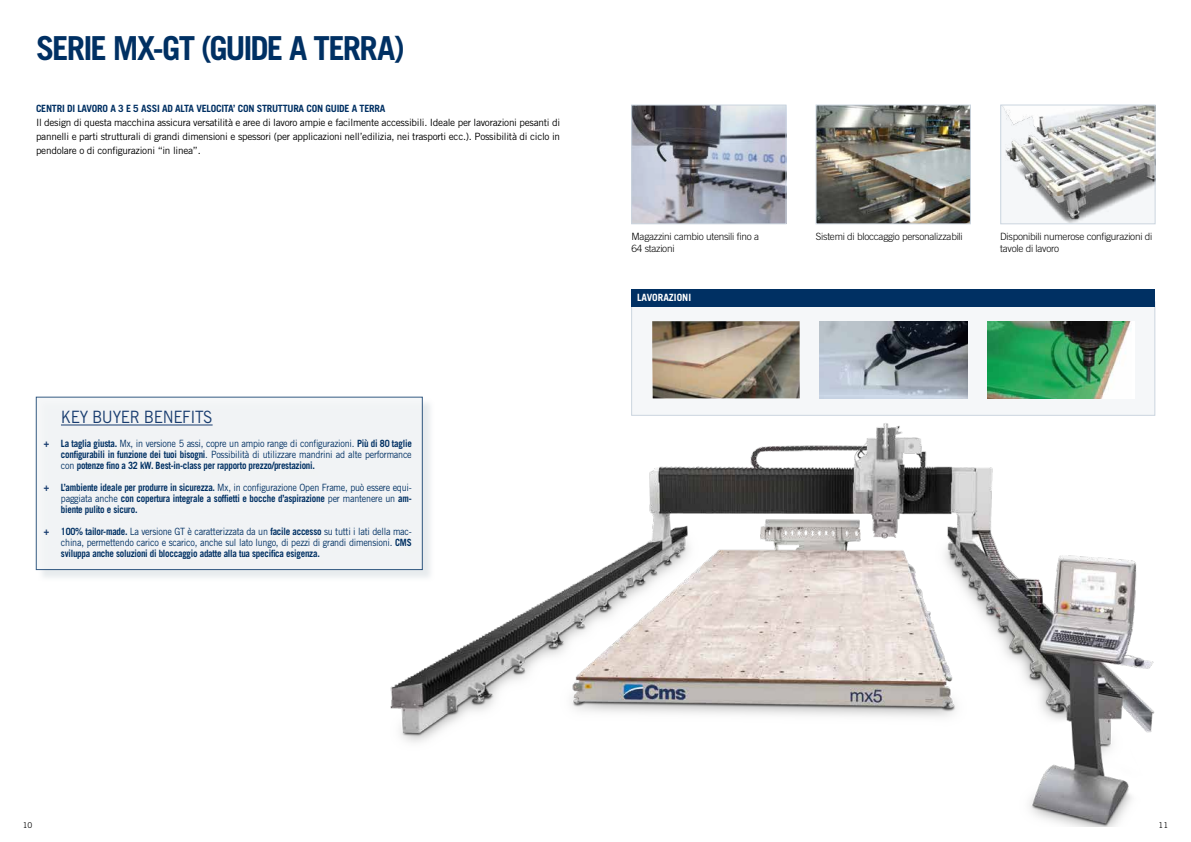
<style>
.page{position:relative;width:1191px;height:842px;background:#fff}
.page>*{position:absolute;margin:0;border:0;box-sizing:border-box;transform-origin:0 0}
.t1{font:700 33.1px "Trade Gothic LT Std";letter-spacing:-.06em;color:#003063}
.t2{font:17px "Trade Gothic LT Std";letter-spacing:-.025em;color:#183c6f;scale:.9 1}
.t3{font:700 10px/11px "Trade Gothic LT Std";letter-spacing:-.025em;color:#003063;text-align:justify;scale:.9 1}
.t4{font:10px/14px "Trade Gothic LT Std";letter-spacing:-.025em;color:#000;text-align:justify}
.t5{font:10px/11px "Trade Gothic LT Std";letter-spacing:-.025em;color:#003063;text-align:justify;scale:.9 1}
.t6{font:300 10px/12px "Trade Gothic LT Std";letter-spacing:-.025em;color:#000}
.t7{font:700 10px "Trade Gothic LT Std";letter-spacing:-.025em;color:#003063}
.t8{font:700 10px "Trade Gothic LT Std";color:#fff}
.t9{font:8px "Trade Gothic LT Std";color:#000}
.s1{color:#183c6f}
.s2{font-weight:400}
.s3{font-weight:700;color:#183c6f}
.s4{font-weight:700}
</style>
<div class="page">
<img style="left:356px;top:396px;width:799px;height:430px">
<div style="left:38px;top:399px;width:397px;height:183px;background:#d8dfe3;opacity:.75"></div>
<div style="left:36px;top:397px;width:386px;height:173px;background:#f4f6f7"></div>
<hr style="left:61px;top:425px;width:152px;height:1px;background:#183c6f">
<div style="left:631px;top:302px;width:524px;height:113px;background:#f5f7f9;border:1px solid #cbd5df"></div>
<div style="left:631px;top:289px;width:524px;height:17px;background:#003063"></div>
<img style="left:633px;top:107px;width:151px;height:115px">
<div style="left:631px;top:105px;width:155px;height:119px;border:1px solid #cbd5df"></div>
<img style="left:1002px;top:107px;width:151px;height:115px">
<div style="left:1000px;top:105px;width:155px;height:119px;border:1px solid #cbd5df"></div>
<img style="left:818px;top:107px;width:150px;height:115px">
<div style="left:816px;top:105px;width:154px;height:119px;border:1px solid #cbd5df"></div>
<img style="left:652px;top:321px;width:147px;height:77px">
<div style="left:987px;top:321px;width:147px;height:77px;background:#fff"></div>
<img style="left:987px;top:321px;width:144px;height:77px">
<img style="left:819px;top:321px;width:148px;height:77px">
<h1 class="t1" style="left:36px;top:28px;width:370px">SERIE MX-GT (GUIDE A TERRA)</h1>
<p class="t7" style="left:36px;top:102px;width:351px">CENTRI DI LAVORO A 3 E 5 ASSI AD ALTA VELOCITA’ CON STRUTTURA CON GUIDE A TERRA</p>
<p class="t4" style="left:36px;top:115px;width:525px">Il design di questa macchina assicura versatilità e aree di lavoro ampie e facilmente accessibili. Ideale per lavorazioni pesanti di pannelli e parti strutturali di grandi dimensioni e spessori (per applicazioni nell’edilizia, nei trasporti ecc.). Possibilità di ciclo in pendolare o di configurazioni “in linea”.</p>
<h2 class="t2" style="left:61px;top:407px;width:170px">KEY BUYER BENEFITS</h2>
<p class="t3" style="left:61px;top:438px;width:391px;text-indent:-17px"><span class="s1">+</span> La taglia giusta. <span class="s2">Mx, in versione 5 assi, copre un ampio range di configurazioni.</span> Più di 80 taglie configurabili in funzione dei tuoi bisogni<span class="s2">. Possibilità di utilizzare mandrini ad alte performance con</span> potenze fino a 32 kW. Best-in-class per rapporto prezzo/prestazioni.</p>
<p class="t3" style="left:61px;top:482px;width:391px;text-indent:-17px"><span class="s1">+</span> L’ambiente ideale per produrre in sicurezza. <span class="s2">Mx, in configurazione Open Frame, può essere equi&shy;paggiata anche</span> con copertura integrale a soffietti e bocche d’aspirazione <span class="s2">per mantenere un</span> am&shy;biente pulito e sicuro.</p>
<p class="t5" style="left:61px;top:526px;width:391px;text-indent:-17px"><span class="s3">+</span> <span class="s4">100% tailor-made.</span> La versione GT è caratterizzata da un <span class="s4">facile accesso</span> su tutti i lati della mac&shy;china, permettendo carico e scarico, anche sul lato lungo, di pezzi di grandi dimensioni. <span class="s4">CMS sviluppa anche soluzioni di bloccaggio adatte alla tua specifica esigenza.</span></p>
<p class="t6" style="left:631px;top:230px;width:129px">Magazzini cambio utensili fino a<br>64 stazioni</p>
<p class="t6" style="left:816px;top:230px;width:148px">Sistemi di bloccaggio personalizzabili</p>
<p class="t6" style="left:1000px;top:230px;width:154px">Disponibili numerose configurazioni di tavole di lavoro</p>
<p class="t8" style="left:637px;top:292px;width:56px">LAVORAZIONI</p>
<p class="t9" style="left:23px;top:820px;width:11px">10</p>
<p class="t9" style="left:1158px;top:820px;width:11px">11</p>
</div>
